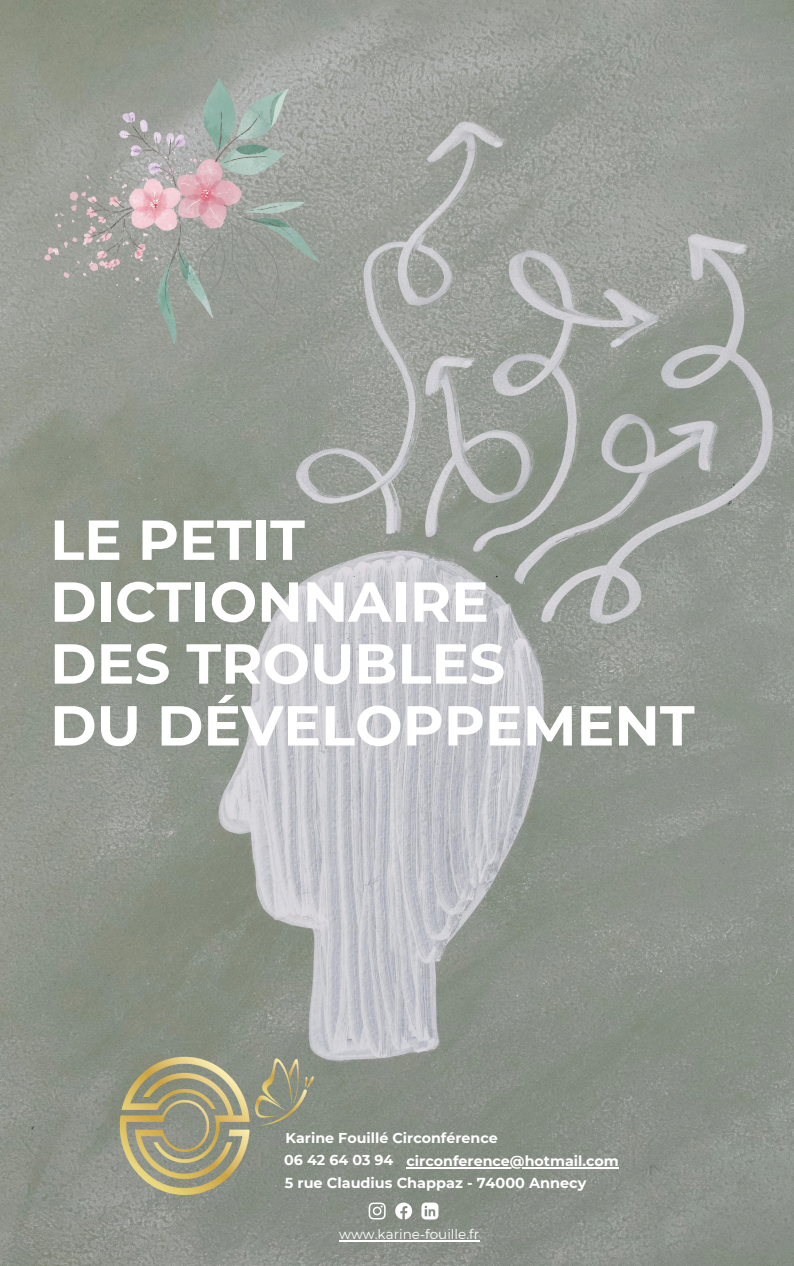
<style>
.page{position:relative;width:794px;height:1266px;background:#fff}
.page>*{position:absolute;margin:0;border:0;box-sizing:border-box;transform-origin:0 0}
.t1{font:700 56.25px/61.9px "Montserrat";color:#fff}
.t2{font:700 14.48px "Montserrat";color:#fff}
.t3{font:700 14.25px "Montserrat";color:#fff}
.t4{font:13.5px "Montserrat";color:#fff}
</style>
<div class="page">
<img style="left:0;top:0;width:793px;height:1266px">
<img style="left:44px;top:79px;width:275px;height:264px">
<svg style="left:368px;top:1202px;width:17px;height:17px"></svg>
<svg style="left:395px;top:1202px;width:17px;height:17px"></svg>
<svg style="left:421px;top:1202px;width:17px;height:17px"></svg>
<img style="left:116px;top:1018px;width:200px;height:201px">
<hr style="left:406px;top:1167px;width:212px;height:1px;background:#fff">
<hr style="left:339px;top:1240px;width:140px;height:1px;background:#fff">
<p class="t1" style="left:50px;top:509px;width:645px">LE PETIT<br>DICTIONNAIRE<br>DES TROUBLES<br>DU DÉVELOPPEMENT</p>
<h2 class="t3" style="left:285px;top:1129px;width:214px">Karine Fouillé Circonférence</h2>
<h2 class="t3" style="left:284px;top:1151px;width:110px">06 42 64 03 94</h2>
<h2 class="t3" style="left:406px;top:1152px;width:214px">circonference@hotmail.com</h2>
<h2 class="t2" style="left:284px;top:1174px;width:303px">5 rue Claudius Chappaz - 74000 Annecy</h2>
<p class="t4" style="left:339px;top:1226px;width:141px">www.karine-fouille.fr</p>
</div>
